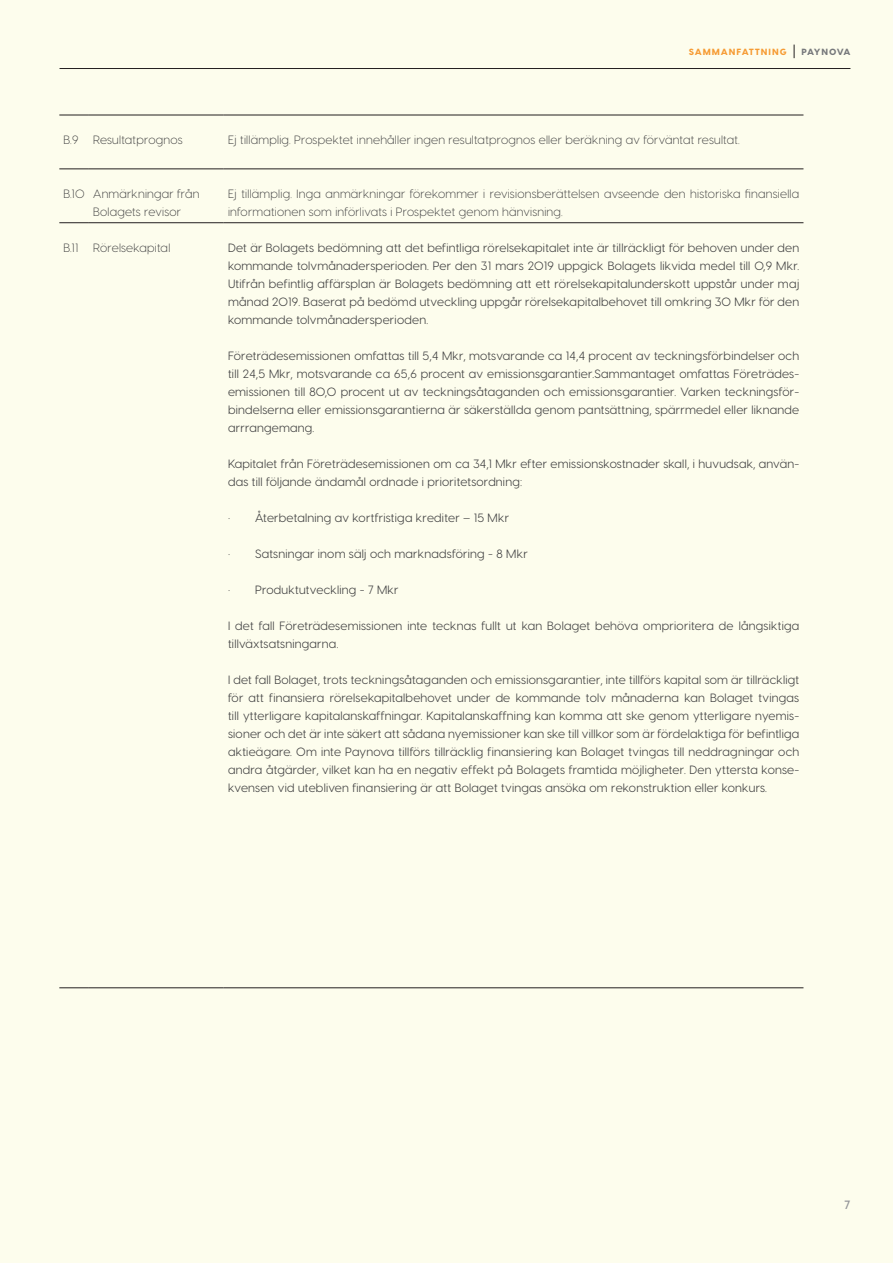
<style>
.page{position:relative;width:893px;height:1263px;background:#fdfded}
.page>*{position:absolute;margin:0;border:0;box-sizing:border-box;transform-origin:0 0}
.t1{font:12px/18px "Visby CF";letter-spacing:.02em;color:#3e3e3f;text-align:justify}
.t2{font:300 12px/18px "Visby CF";letter-spacing:.02em;color:#3e3e3f}
.t3{font:600 12px "Visby CF";color:#939598}
.t4{font:800 9px "Visby CF";letter-spacing:.11em;color:#f69b33}
.t5{font:800 9px "Visby CF";letter-spacing:.02em;color:#76787b}
</style>
<div class="page">
<hr style="left:59px;top:115px;width:30px;height:1px;background:#231f20">
<hr style="left:89px;top:115px;width:135px;height:1px;background:#231f20">
<hr style="left:224px;top:115px;width:579px;height:1px;background:#231f20">
<hr style="left:59px;top:169px;width:30px;height:1px;background:#231f20">
<hr style="left:89px;top:169px;width:135px;height:1px;background:#231f20">
<hr style="left:224px;top:169px;width:579px;height:1px;background:#231f20">
<hr style="left:59px;top:222px;width:30px;height:1px;background:#231f20">
<hr style="left:89px;top:222px;width:135px;height:1px;background:#231f20">
<hr style="left:224px;top:222px;width:579px;height:1px;background:#231f20">
<hr style="left:59px;top:987px;width:30px;height:1px;background:#231f20">
<hr style="left:89px;top:987px;width:135px;height:1px;background:#231f20">
<hr style="left:224px;top:987px;width:579px;height:1px;background:#231f20">
<hr style="left:60px;top:68px;width:790px;height:1px;background:#231f20">
<svg style="left:794px;top:45px;width:1px;height:13px"></svg>
<p class="t4" style="left:689px;top:46px;width:99px">SAMMANFATTNING</p>
<p class="t5" style="left:802px;top:46px;width:50px">PAYNOVA</p>
<p class="t2" style="left:64px;top:131px;width:120px">B.9 Resultatprognos</p>
<p class="t2" style="left:228px;top:131px;width:513px">Ej tillämplig. Prospektet innehåller ingen resultatprognos eller beräkning av förväntat resultat.</p>
<p class="t2" style="left:93px;top:185px;width:108px;text-indent:-30px">B.10 Anmärkningar från<br>Bolagets revisor</p>
<p class="t2" style="left:228px;top:185px;width:573px">Ej tillämplig. Inga anmärkningar förekommer i revisionsberättelsen avseende den historiska finansiella informationen som införlivats i Prospektet genom hänvisning.</p>
<p class="t2" style="left:64px;top:239px;width:108px">B.11 Rörelsekapital</p>
<p class="t1" style="left:228px;top:239px;width:573px">Det är Bolagets bedömning att det befintliga rörelsekapitalet inte är tillräckligt för behoven under den kommande tolvmånadersperioden. Per den 31 mars 2019 uppgick Bolagets likvida medel till 0,9 Mkr.<br>Utifrån befintlig affärsplan är Bolagets bedömning att ett rörelsekapitalunderskott uppstår under maj månad 2019. Baserat på bedömd utveckling uppgår rörelsekapitalbehovet till omkring 30 Mkr för den kommande tolvmånadersperioden.</p>
<p class="t1" style="left:228px;top:347px;width:573px">Företrädesemissionen omfattas till 5,4 Mkr, motsvarande ca 14,4 procent av teckningsförbindelser och till 24,5 Mkr, motsvarande ca 65,6 procent av emissionsgarantier.Sammantaget omfattas Företrädes&shy;emissionen till 80,0 procent ut av teckningsåtaganden och emissionsgarantier. Varken teckningsför&shy;bindelserna eller emissionsgarantierna är säkerställda genom pantsättning, spärrmedel eller liknande arrrangemang.</p>
<p class="t1" style="left:228px;top:455px;width:573px">Kapitalet från Företrädesemissionen om ca 34,1 Mkr efter emissionskostnader skall, i huvudsak, använ&shy;das till följande ändamål ordnade i prioritetsordning:</p>
<p class="t1" style="left:228px;top:509px;width:283px">• Återbetalning av kortfristiga krediter – 15 Mkr</p>
<p class="t1" style="left:228px;top:545px;width:301px">• Satsningar inom sälj och marknadsföring - 8 Mkr</p>
<p class="t1" style="left:228px;top:581px;width:172px">• Produktutveckling - 7 Mkr</p>
<p class="t1" style="left:228px;top:617px;width:573px">I det fall Företrädesemissionen inte tecknas fullt ut kan Bolaget behöva omprioritera de långsiktiga tillväxtsatsningarna.</p>
<p class="t1" style="left:228px;top:671px;width:573px">I det fall Bolaget, trots teckningsåtaganden och emissionsgarantier, inte tillförs kapital som är tillräckligt för att finansiera rörelsekapitalbehovet under de kommande tolv månaderna kan Bolaget tvingas till ytterligare kapitalanskaffningar. Kapitalanskaffning kan komma att ske genom ytterligare nyemis&shy;sioner och det är inte säkert att sådana nyemissioner kan ske till villkor som är fördelaktiga för befintliga aktieägare. Om inte Paynova tillförs tillräcklig finansiering kan Bolaget tvingas till neddragningar och andra åtgärder, vilket kan ha en negativ effekt på Bolagets framtida möjligheter. Den yttersta konse&shy;kvensen vid utebliven finansiering är att Bolaget tvingas ansöka om rekonstruktion eller konkurs.</p>
<p class="t3" style="left:844px;top:1197px;width:8px">7</p>
</div>
